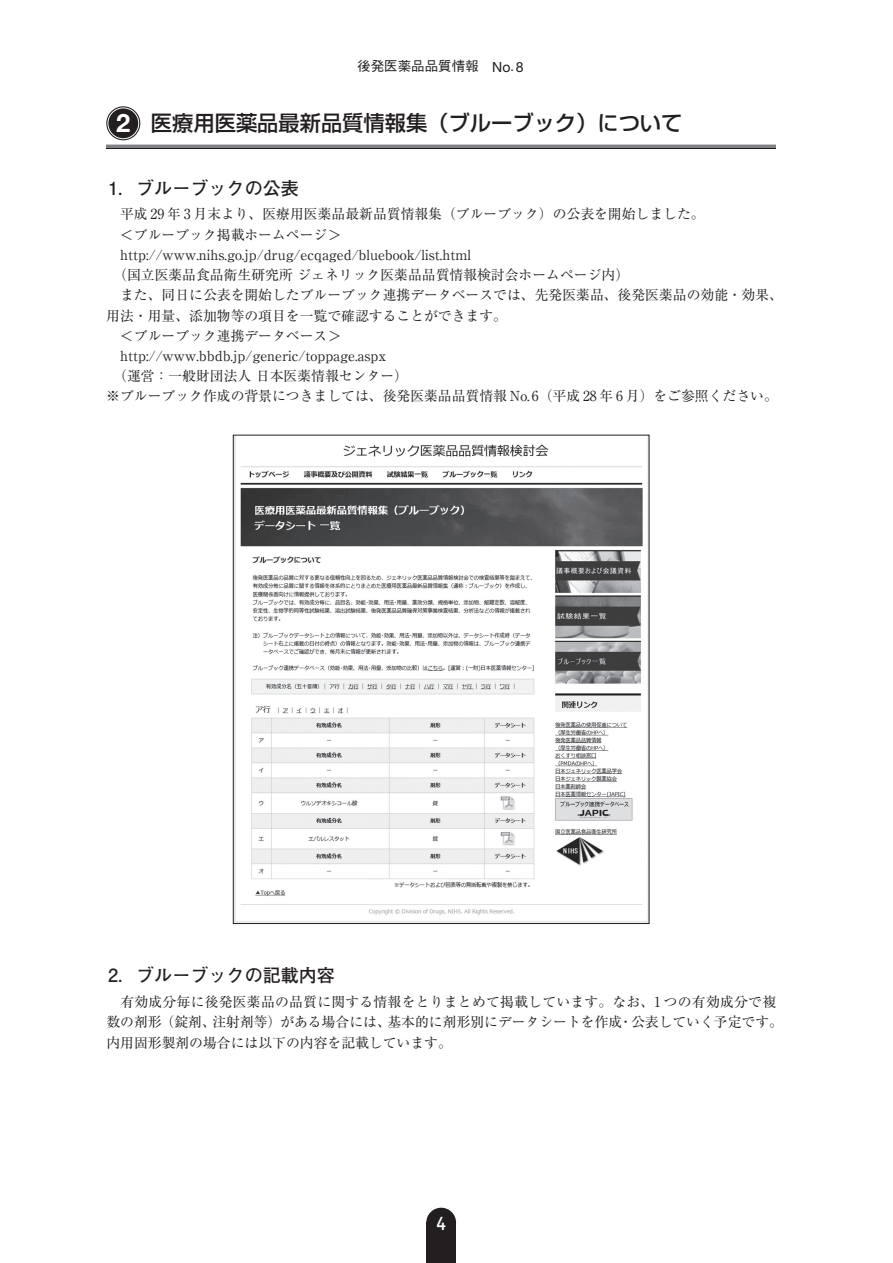
<style>
.page{position:relative;width:893px;height:1263px;background:#fff}
.page>*{position:absolute;margin:0;border:0;box-sizing:border-box;transform-origin:0 0}
.t1{font:500 21.3px "Shin Go Pro";color:#231f20}
.t2{font:700 18px "Futo Go B101 Pro";color:#231f20}
.t3{font:18px "OCRB";color:#fff}
.t4{font:13.8px/20.2px "Ryumin Pro";color:#231f20}
.t5{font:500 13.5px "Gothic BBB Pro";color:#231f20}
.s1{font-family:"Helvetica Neue";font-weight:400;font-size:14.1px}
.s2{font-family:"Helvetica Neue";font-weight:700;font-size:25.5px;color:#fff}
</style>
<div class="page">
<div style="left:426px;top:1222px;width:30px;height:41px;background:#231f20"></div>
<div style="left:426px;top:1208px;width:30px;height:29px;background:#231f20;border-radius:50%"></div>
<img style="left:235px;top:437px;width:412px;height:485px">
<svg style="left:106px;top:106px;width:34px;height:34px"></svg>
<div style="left:107px;top:107px;width:32px;height:32px;border:1px solid #fff;border-radius:50%"></div>
<hr style="left:106px;top:148px;width:670px;height:1px;background:#231f20">
<hr style="left:106px;top:145px;width:670px;height:3px;background:#808285">
<hr style="left:106px;top:144px;width:670px;height:1px;background:#c7c8ca">
<p class="t5" style="left:357px;top:55px;width:168px">後発医薬品品質情報 <span class="s1">No</span>. <span class="s1">8</span></p>
<h1 class="t1" style="left:116px;top:106px;width:568px"><span class="s2">2</span> 医療用医薬品最新品質情報集（ブルーブック）について</h1>
<h2 class="t2" style="left:108px;top:173px;width:192px">1．ブルーブックの公表</h2>
<p class="t4" style="left:120px;top:203px;width:586px">平成 29 年 3 月末より、医療用医薬品最新品質情報集（ブルーブック）の公表を開始しました。</p>
<p class="t4" style="left:120px;top:223px;width:223px">＜ブルーブック掲載ホームページ＞</p>
<p class="t4" style="left:120px;top:244px;width:353px">http://www.nihs.go.jp/drug/ecqaged/bluebook/list.html</p>
<p class="t4" style="left:113px;top:264px;width:517px">（国立医薬品食品衛生研究所ジェネリック医薬品品質情報検討会ホームページ内）</p>
<p class="t4" style="left:120px;top:284px;width:664px">また、同日に公表を開始したブルーブック連携データベースでは、先発医薬品、後発医薬品の効能・効果、</p>
<p class="t4" style="left:106px;top:304px;width:402px">用法・用量、添加物等の項目を一覧で確認することができます。</p>
<p class="t4" style="left:120px;top:324px;width:223px">＜ブルーブック連携データベース＞</p>
<p class="t4" style="left:120px;top:345px;width:268px">http://www.bbdb.jp/generic/toppage.aspx</p>
<p class="t4" style="left:113px;top:365px;width:296px">（運営：一般財団法人日本医薬情報センター）</p>
<p class="t4" style="left:106px;top:385px;width:673px">※ブルーブック作成の背景につきましては、後発医薬品品質情報 No. 6（平成 28 年 6 月）をご参照ください。</p>
<h2 class="t2" style="left:108px;top:961px;width:228px">2．ブルーブックの記載内容</h2>
<p class="t4" style="left:106px;top:991px;width:678px;text-indent:14px">有効成分毎に後発医薬品の品質に関する情報をとりまとめて掲載しています。なお、1 つの有効成分で複数の剤形（錠剤、注射剤等）がある場合には、基本的に剤形別にデータシートを作成・公表していく予定です。内用固形製剤の場合には以下の内容を記載しています。</p>
<h2 class="t3" style="left:435px;top:1214px;width:15px">4</h2>
</div>
